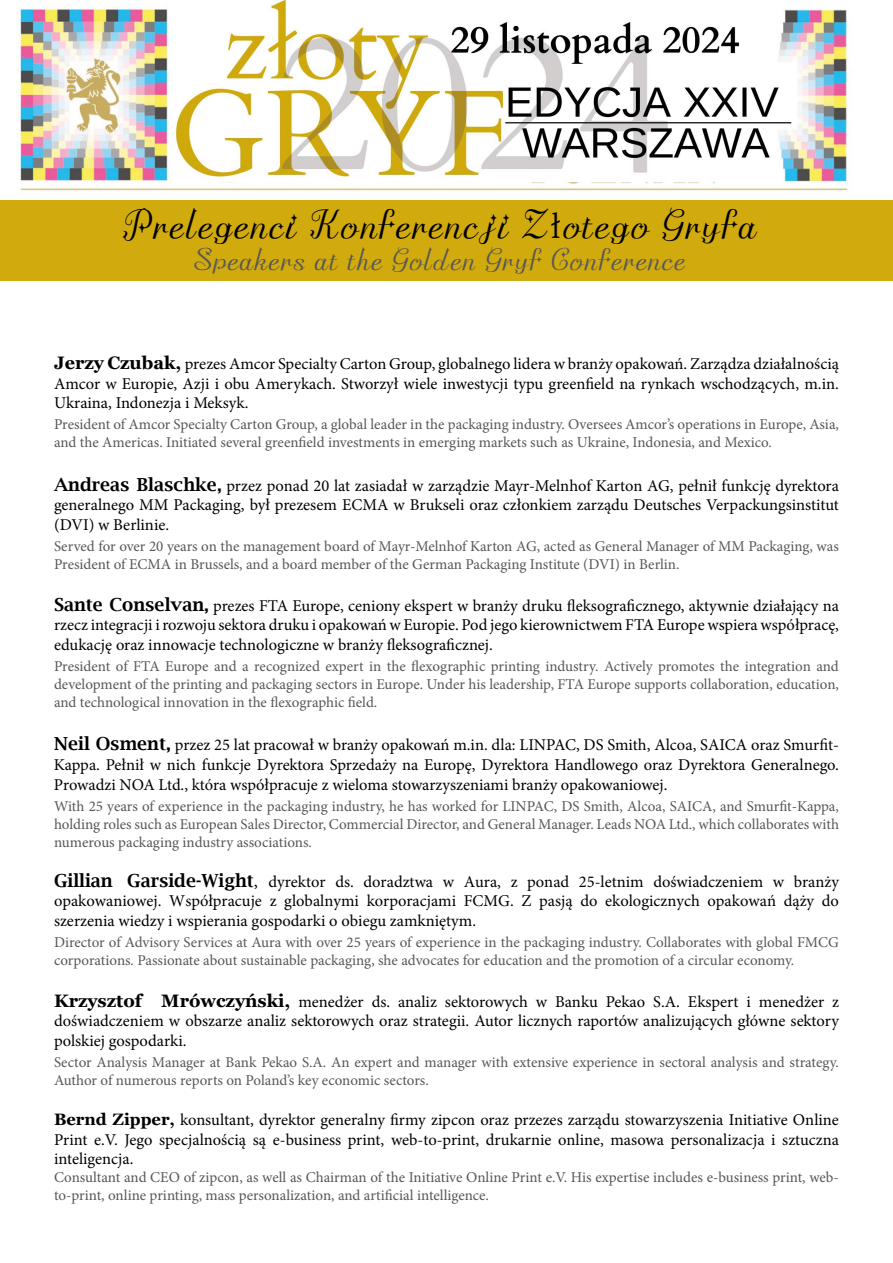
<style>
.page{position:relative;width:893px;height:1263px;background:#fff}
.page>*{position:absolute;margin:0;border:0;box-sizing:border-box;transform-origin:0 0}
.t1{font:36px "VDL Kuro Mincho Medium";color:#000}
.t2{font:27px "VDL Kuro Mincho Medium";color:#575756}
.t3{font:16.5px/19.8px "Minion Pro";color:#000;text-align:justify}
.t4{font:15px/18px "Minion Pro";color:#575756}
.s1{font-family:"Georgia";font-weight:700;font-size:18px}
.s2{font-family:"Lucida Bright";font-weight:600;font-size:18px}
.s3{font-size:18px}
.s4{font-family:"Georgia";font-weight:700}
</style>
<div class="page">
<div style="left:0;top:201px;width:893px;height:80px;background:#d1aa0d"></div>
<img style="left:17px;top:0;width:831px;height:191px">
<h1 class="t1" style="left:122px;top:197px;width:637px">Prelegenci Konferencji Złotego Gryfa</h1>
<h2 class="t2" style="left:194px;top:239px;width:493px">Speakers at the Golden Gryf Conference</h2>
<p class="t3" style="left:54px;top:354px;width:786px"><span class="s1">Jerzy Czubak,</span> prezes Amcor Specialty Carton Group, globalnego lidera w branży opakowań. Zarządza działalnością Amcor w Europie, Azji i obu Amerykach. Stworzył wiele inwestycji typu greenfield na rynkach wschodzących, m.in.<br>Ukraina, Indonezja i Meksyk.</p>
<p class="t4" style="left:54px;top:416px;width:786px">President of Amcor Specialty Carton Group, a global leader in the packaging industry. Oversees Amcor’s operations in Europe, Asia, and the Americas. Initiated several greenfield investments in emerging markets such as Ukraine, Indonesia, and Mexico.</p>
<p class="t3" style="left:54px;top:475px;width:786px"><span class="s2">Andreas Blaschke,</span> przez ponad 20 lat zasiadał w zarządzie Mayr-Melnhof Karton AG, pełnił funkcję dyrektora generalnego MM Packaging, był prezesem ECMA w Brukseli oraz członkiem zarządu Deutsches Verpackungsinstitut (DVI) w Berlinie.</p>
<p class="t4" style="left:54px;top:537px;width:786px">Served for over 20 years on the management board of Mayr-Melnhof Karton AG, acted as General Manager of MM Packaging, was<br>President of ECMA in Brussels, and a board member of the German Packaging Institute (DVI) in Berlin.</p>
<p class="t3" style="left:54px;top:595px;width:786px"><span class="s2">Sante Conselvan,</span> prezes FTA Europe, ceniony ekspert w branży druku fleksograficznego, aktywnie działający na rzecz integracji i rozwoju sektora druku i opakowań w Europie. Pod jego kierownictwem FTA Europe wspiera współpracę, edukację oraz innowacje technologiczne w branży fleksograficznej.</p>
<p class="t4" style="left:54px;top:657px;width:786px;text-align:justify">President of FTA Europe and a recognized expert in the flexographic printing industry. Actively promotes the integration and development of the printing and packaging sectors in Europe. Under his leadership, FTA Europe supports collaboration, education, and technological innovation in the flexographic field.</p>
<p class="t3" style="left:54px;top:735px;width:786px"><span class="s2">Neil Osment,</span> przez 25 lat pracował w branży opakowań m.in. dla: LINPAC, DS Smith, Alcoa, SAICA oraz Smurfit-Kappa. Pełnił w nich funkcje Dyrektora Sprzedaży na Europę, Dyrektora Handlowego oraz Dyrektora Generalnego.<br>Prowadzi NOA Ltd., która współpracuje z wieloma stowarzyszeniami branży opakowaniowej.</p>
<p class="t4" style="left:54px;top:797px;width:786px;text-align:justify">With 25 years of experience in the packaging industry, he has worked for LINPAC, DS Smith, Alcoa, SAICA, and Smurfit-Kappa, holding roles such as European Sales Director, Commercial Director, and General Manager. Leads NOA Ltd., which collaborates with numerous packaging industry associations.</p>
<p class="t3" style="left:54px;top:871px;width:786px"><span class="s2">Gillian Garside-Wight</span><span class="s3">,</span> dyrektor ds. doradztwa w Aura, z ponad 25-letnim doświadczeniem w branży opakowaniowej. Współpracuje z globalnymi korporacjami FCMG. Z pasją do ekologicznych opakowań dąży do szerzenia wiedzy i wspierania gospodarki o obiegu zamkniętym.</p>
<p class="t4" style="left:54px;top:933px;width:786px">Director of Advisory Services at Aura with over 25 years of experience in the packaging industry. Collaborates with global FMCG corporations. Passionate about sustainable packaging, she advocates for education and the promotion of a circular economy.</p>
<p class="t3" style="left:54px;top:991px;width:786px"><span class="s1">Krzysztof Mrówczyński,</span> menedżer ds. analiz sektorowych w Banku Pekao S.A. Ekspert i menedżer z doświadczeniem w obszarze analiz sektorowych oraz strategii. Autor licznych raportów analizujących główne sektory polskiej gospodarki.</p>
<p class="t4" style="left:54px;top:1053px;width:786px">Sector Analysis Manager at Bank Pekao S.A. An expert and manager with extensive experience in sectoral analysis and strategy.<br>Author of numerous reports on Poland’s key economic sectors.</p>
<p class="t3" style="left:54px;top:1110px;width:786px"><span class="s4">Bernd Zipper,</span> konsultant, dyrektor generalny firmy zipcon oraz przezes zarządu stowarzyszenia Initiative Online Print e.V. Jego specjalnością są e-business print, web-to-print, drukarnie online, masowa personalizacja i sztuczna inteligencja.</p>
<p class="t4" style="left:54px;top:1169px;width:786px">Consultant and CEO of zipcon, as well as Chairman of the Initiative Online Print e.V. His expertise includes e-business print, web&shy;to-print, online printing, mass personalization, and artificial intelligence.</p>
</div>
